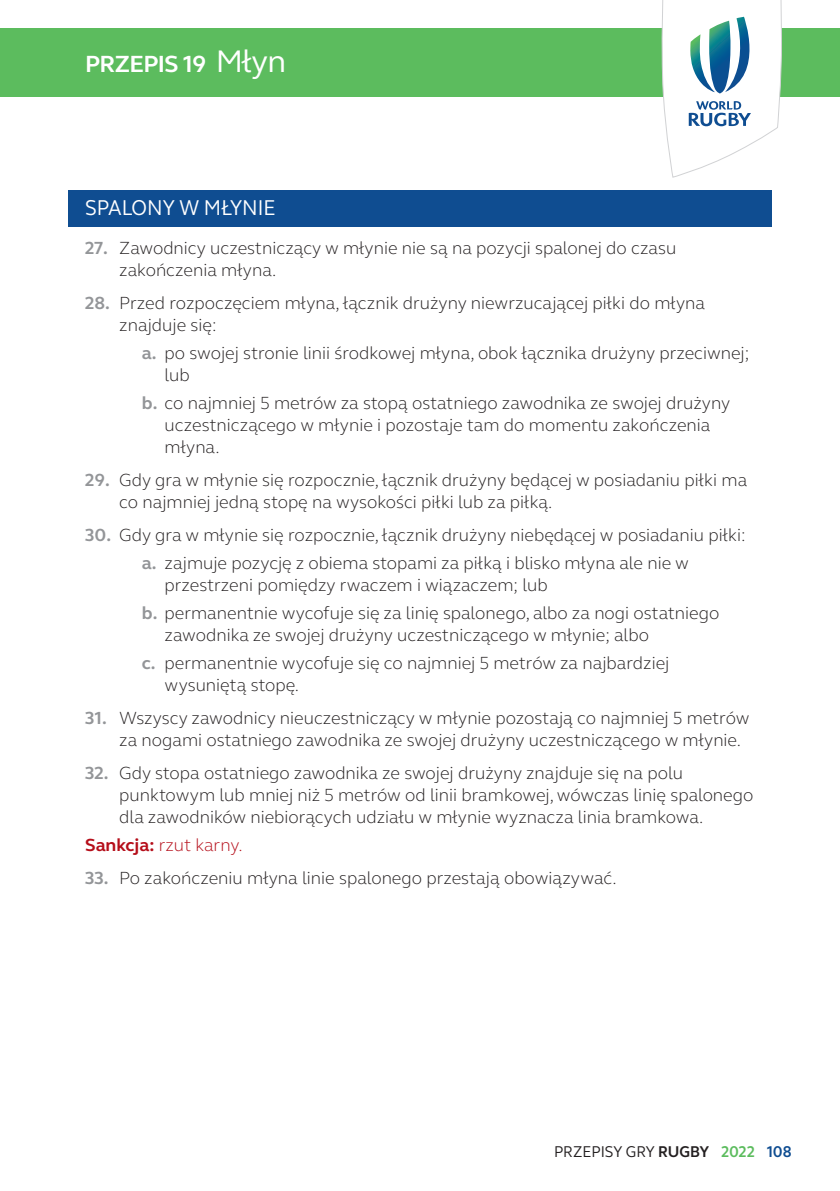
<style>
.page{position:relative;width:840px;height:1191px;background:#fff}
.page>*{position:absolute;margin:0;border:0;box-sizing:border-box;transform-origin:0 0}
.t1{font:700 24px "Webb Ellis Cup";letter-spacing:-.025em;color:#fff}
.t2{font:22px "Webb Ellis Cup";color:#fff;scale:.92 1}
.t3{font:300 18px/22px "Webb Ellis Cup";color:#231f20}
.t4{font:300 18px "Webb Ellis Cup";color:#b50e1a}
.t5{font:16px "Webb Ellis Cup";color:#231f20;scale:.94 1}
.s1{font-weight:400;font-size:32px}
.s2{font-weight:700;color:#939598}
.s3{font-weight:700}
.s4{font-weight:700;color:#5cbc5e}
.s5{font-weight:700;color:#0f4d91}
</style>
<div class="page">
<div style="left:0;top:28px;width:839px;height:68px;background:#5cbc5e"></div>
<svg style="left:661px;top:0;width:120px;height:178px"></svg>
<div style="left:68px;top:190px;width:703px;height:36px;background:#0f4d91"></div>
<h1 class="t1" style="left:85px;top:49px;width:202px">PRZEPIS 19 <span class="s1">Młyn</span></h1>
<p class="t2" style="left:85px;top:194px;width:208px">SPALONY W MŁYNIE</p>
<p class="t3" style="left:119px;top:237px;width:558px;text-indent:-34px"><span class="s2">27.</span> Zawodnicy uczestniczący w młynie nie są na pozycji spalonej do czasu zakończenia młyna.</p>
<p class="t3" style="left:119px;top:292px;width:587px;text-indent:-34px"><span class="s2">28.</span> Przed rozpoczęciem młyna, łącznik drużyny niewrzucającej piłki do młyna znajduje się:</p>
<p class="t3" style="left:164px;top:342px;width:586px;text-indent:-23px"><span class="s2">a.</span> po swojej stronie linii środkowej młyna, obok łącznika drużyny przeciwnej; lub</p>
<p class="t3" style="left:164px;top:392px;width:567px;text-indent:-23px"><span class="s2">b.</span> co najmniej 5 metrów za stopą ostatniego zawodnika ze swojej drużyny uczestniczącego w młynie i pozostaje tam do momentu zakończenia młyna.</p>
<p class="t3" style="left:119px;top:469px;width:629px;text-indent:-34px"><span class="s2">29.</span> Gdy gra w młynie się rozpocznie, łącznik drużyny będącej w posiadaniu piłki ma co najmniej jedną stopę na wysokości piłki lub za piłką.</p>
<p class="t3" style="left:85px;top:522px;width:661px;line-height:27.6px;text-align:center"><span class="s2">30.</span> Gdy gra w młynie się rozpocznie, łącznik drużyny niebędącej w posiadaniu piłki: <span class="s2">a.</span> zajmuje pozycję z obiema stopami za piłką i blisko młyna ale nie w</p>
<p class="t3" style="left:142px;top:571px;width:578px;line-height:27.6px;text-indent:23px">przestrzeni pomiędzy rwaczem i wiązaczem; lub<br><span class="s2">b.</span> permanentnie wycofuje się za linię spalonego, albo za nogi ostatniego</p>
<p class="t3" style="left:142px;top:621px;width:528px;line-height:27.6px;text-align:center">zawodnika ze swojej drużyny uczestniczącego w młynie; albo<br><span class="s2">c.</span> permanentnie wycofuje się co najmniej 5 metrów za najbardziej</p>
<p class="t3" style="left:164px;top:673px;width:136px">wysuniętą stopę.</p>
<p class="t3" style="left:119px;top:707px;width:631px;text-indent:-34px"><span class="s2">31.</span> Wszyscy zawodnicy nieuczestniczący w młynie pozostają co najmniej 5 metrów za nogami ostatniego zawodnika ze swojej drużyny uczestniczącego w młynie.</p>
<p class="t3" style="left:119px;top:762px;width:635px;text-indent:-34px"><span class="s2">32.</span> Gdy stopa ostatniego zawodnika ze swojej drużyny znajduje się na polu punktowym lub mniej niż 5 metrów od linii bramkowej, wówczas linię spalonego dla zawodników niebiorących udziału w młynie wyznacza linia bramkowa.</p>
<p class="t4" style="left:85px;top:834px;width:159px"><span class="s3">Sankcja:</span> rzut karny.</p>
<p class="t3" style="left:85px;top:867px;width:532px"><span class="s2">33.</span> Po zakończeniu młyna linie spalonego przestają obowiązywać.</p>
<p class="t5" style="left:553px;top:1142px;width:254px">PRZEPISY GRY <span class="s3">RUGBY</span> <span class="s4">2022</span> <span class="s5">108</span></p>
</div>
